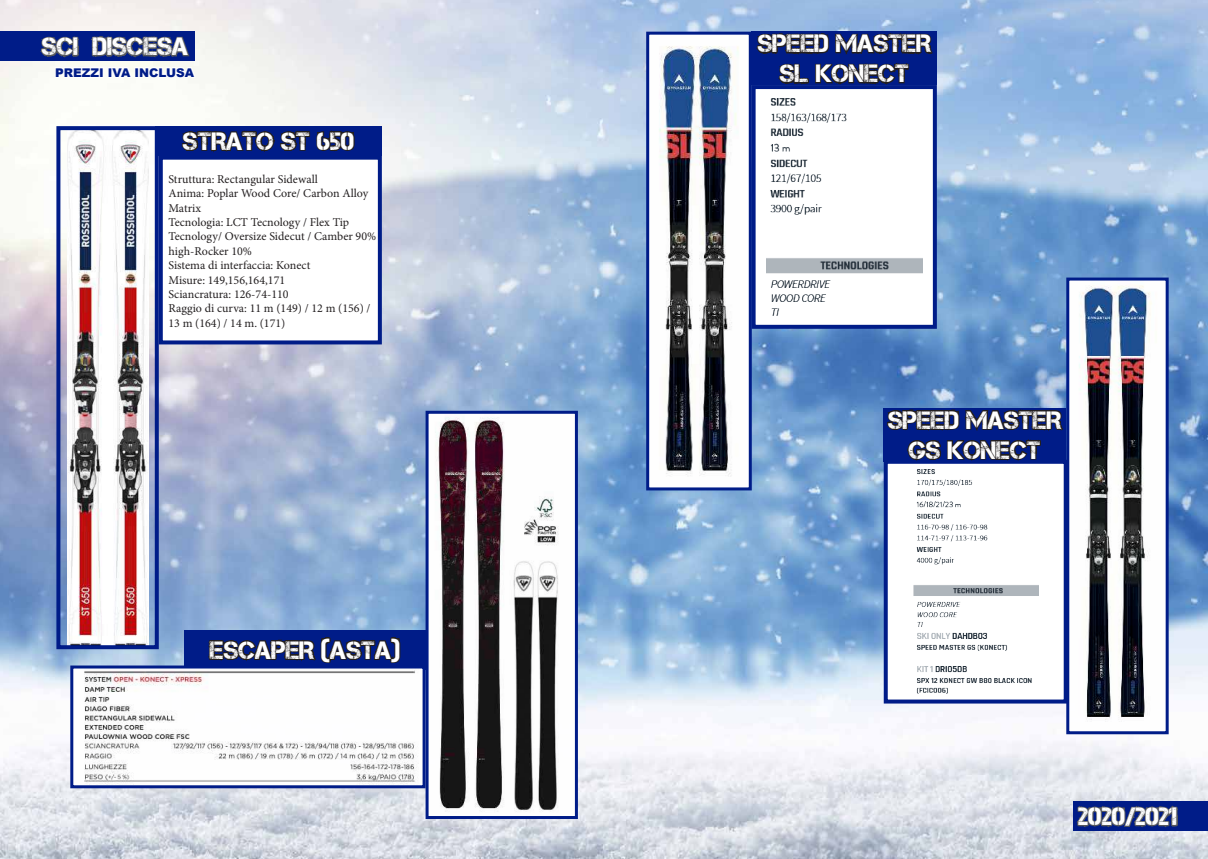
<style>
.page{position:relative;width:1208px;height:859px;background:#fff}
.page>*{position:absolute;margin:0;border:0;box-sizing:border-box;transform-origin:0 0}
.t1{font:25px/30px "Captureit";color:#fff;text-align:center}
.t2{font:12px/14.4px "Minion Pro";color:#231f20}
.t3{font:900 12px "Arial";color:#001c88}
</style>
<div class="page">
<img style="left:0;top:0;width:1208px;height:859px">
<div style="left:0;top:32px;width:194px;height:29px;background:#001c88"></div>
<div style="left:1072px;top:801px;width:136px;height:30px;background:#001c88"></div>
<svg style="left:1064px;top:803px;width:114px;height:27px"></svg>
<svg style="left:33px;top:22px;width:164px;height:59px"></svg>
<img style="left:67px;top:131px;width:81px;height:513px">
<div style="left:56px;top:126px;width:103px;height:523px;border:4px solid #001c88"></div>
<div style="left:156px;top:126px;width:226px;height:29px;background:#001c88"></div>
<svg style="left:174px;top:121px;width:182px;height:35px"></svg>
<div style="left:161px;top:158px;width:219px;height:184px;background:#fff"></div>
<div style="left:159px;top:156px;width:223px;height:188px;border:4px solid #001c88"></div>
<img style="left:429px;top:415px;width:145px;height:400px">
<div style="left:425px;top:411px;width:153px;height:408px;border:3px solid #001c88"></div>
<div style="left:184px;top:630px;width:241px;height:39px;background:#001c88"></div>
<svg style="left:205px;top:625px;width:196px;height:38px"></svg>
<img style="left:74px;top:669px;width:347px;height:115px">
<div style="left:70px;top:665px;width:355px;height:123px;border:3px solid #001c88"></div>
<div style="left:751px;top:85px;width:186px;height:244px;background:#fff;border:4px solid #001c88"></div>
<svg style="left:748px;top:23px;width:186px;height:68px;background:#253671"></svg>
<img style="left:766px;top:99px;width:156px;height:216px">
<div style="left:883px;top:460px;width:184px;height:243px;background:#fff;border:4px solid #001c88"></div>
<img style="left:913px;top:470px;width:125px;height:223px">
<svg style="left:879px;top:400px;width:185px;height:67px;background:#263770"></svg>
<img style="left:650px;top:36px;width:98px;height:450px">
<div style="left:646px;top:32px;width:106px;height:458px;border:3px solid #001c88"></div>
<img style="left:1070px;top:282px;width:94px;height:448px">
<div style="left:1066px;top:278px;width:102px;height:456px;border:3px solid #001c88"></div>
<h1 class="t1" style="left:42px;top:32px;width:148px">SCI DISCESA</h1>
<p class="t3" style="left:55px;top:64px;width:141px">PREZZI IVA INCLUSA</p>
<h1 class="t1" style="left:183px;top:126px;width:173px">STRATO ST 650</h1>
<p class="t2" style="left:168px;top:172px;width:209px">Struttura: Rectangular Sidewall<br>Anima: Poplar Wood Core/ Carbon Alloy<br>Matrix<br>Tecnologia: LCT Tecnology / Flex Tip<br>Tecnology/ Oversize Sidecut / Camber 90% high-Rocker 10%<br>Sistema di interfaccia: Konect<br>Misure: 149,156,164,171<br>Sciancratura: 126-74-110<br>Raggio di curva: 11 m (149) / 12 m (156) /<br>13 m (164) / 14 m. (171)</p>
<h1 class="t1" style="left:210px;top:635px;width:191px">ESCAPER (ASTA)</h1>
<h1 class="t1" style="left:758px;top:29px;width:175px">SPEED MASTER<br>SL KONECT</h1>
<h1 class="t1" style="left:888px;top:405px;width:175px">SPEED MASTER<br>GS KONECT</h1>
<h1 class="t1" style="left:1078px;top:801px;width:100px">2020/2021</h1>
</div>
